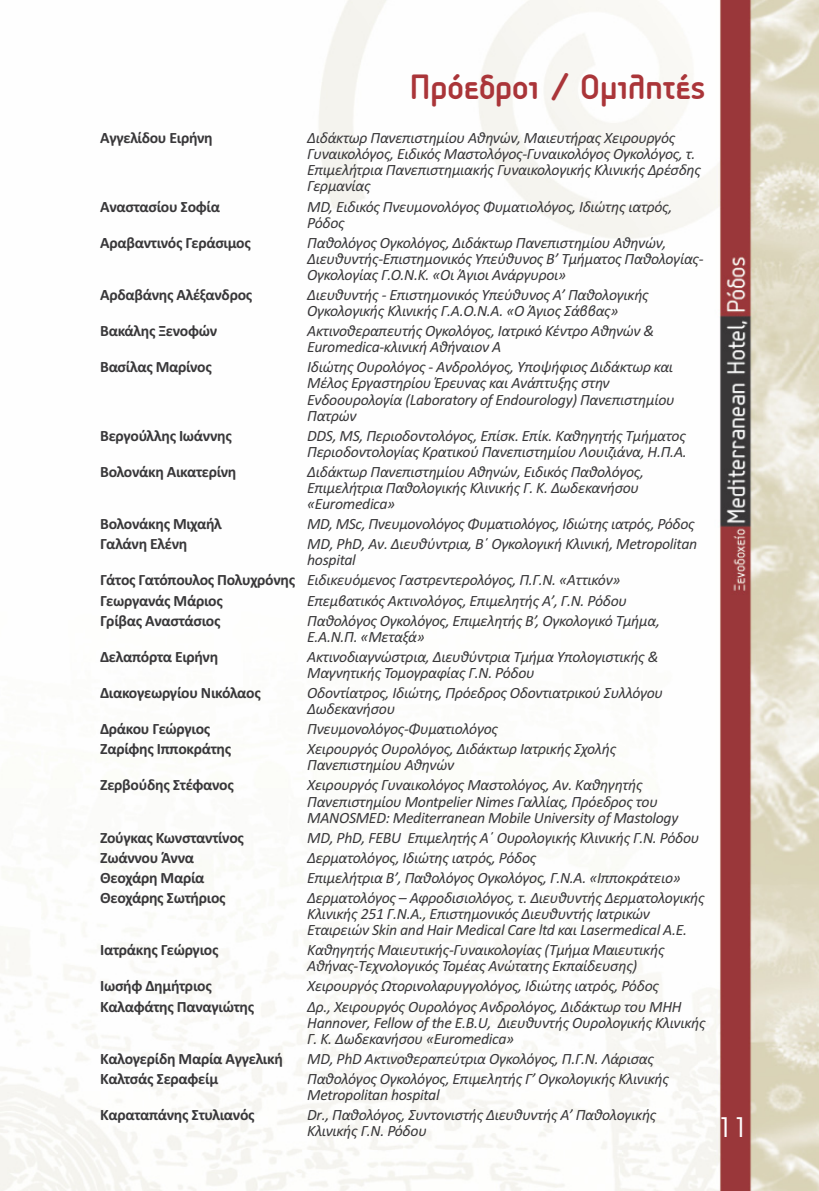
<style>
.page{position:relative;width:819px;height:1191px;background:#fff}
.page>*{position:absolute;margin:0;border:0;box-sizing:border-box;transform-origin:0 0}
.t1{font:700 36.75px "PF Isotext";color:#aa3539}
.t2{font:26.25px "PF Futura Neu";color:#fff}
.t3{font:italic 15.75px/16.1px "Calibri";letter-spacing:-.02em;color:#39383a}
.t4{font:700 15.75px "Calibri";letter-spacing:-.02em;color:#39383a}
.s1{font-weight:700;font-style:normal}
</style>
<div class="page">
<img style="left:0;top:0;width:819px;height:1191px">
<h1 class="t1" style="left:409px;top:67px;width:298px">Πρόεδροι / Ομιλητές</h1>
<p class="t4" style="left:100px;top:128px;width:114px">Αγγελίδου Ειρήνη</p>
<p class="t3" style="left:307px;top:131px;width:395px">Διδάκτωρ Πανεπιστημίου Αθηνών, Μαιευτήρας Χειρουργός Γυναικολόγος, Ειδικός Μαστολόγος-Γυναικολόγος Ογκολόγος, τ.<br>Eπιμελήτρια Πανεπιστημιακής Γυναικολογικής Κλινικής Δρέσδης Γερμανίας</p>
<p class="t4" style="left:100px;top:197px;width:121px">Αναστασίου Σοφία</p>
<p class="t3" style="left:307px;top:199px;width:366px">MD, Ειδικός Πνευμονολόγος Φυματιολόγος, Ιδιώτης ιατρός,<br>Ρόδος</p>
<p class="t4" style="left:100px;top:233px;width:152px">Αραβαντινός Γεράσιμος</p>
<p class="t3" style="left:307px;top:236px;width:398px">Παθολόγος Ογκολόγος, Διδάκτωρ Πανεπιστημίου Αθηνών,<br>Διευθυντής-Επιστημονικός Υπεύθυνος Β’ Τμήματος Παθολογίας-<br>Ογκολογίας Γ.Ο.Ν.Κ. «Οι Άγιοι Ανάργυροι»</p>
<p class="t4" style="left:100px;top:285px;width:154px">Αρδαβάνης Αλέξανδρος</p>
<p class="t3" style="left:307px;top:288px;width:343px">Διευθυντής - Επιστημονικός Υπεύθυνος Α’ Παθολογικής<br>Ογκολογικής Κλινικής Γ.Α.O.Ν.Α. «Ο Άγιος Σάββας»</p>
<p class="t4" style="left:100px;top:321px;width:118px">Βακάλης Ξενοφών</p>
<p class="t3" style="left:307px;top:324px;width:348px">Ακτινοθεραπευτής Ογκολόγος, Ιατρικό Κέντρο Αθηνών &amp;<br>Euromedica-κλινική Αθήναιον Α</p>
<p class="t4" style="left:100px;top:358px;width:113px">Βασίλας Μαρίνος</p>
<p class="t3" style="left:307px;top:360px;width:369px">Ιδιώτης Ουρολόγος - Ανδρολόγος, Υποψήφιος Διδάκτωρ και Μέλος Εργαστηρίου Έρευνας και Ανάπτυξης στην Ενδοουρολογία (Laboratory of Endourology) Πανεπιστημίου Πατρών</p>
<p class="t4" style="left:100px;top:426px;width:133px">Βεργούλλης Ιωάννης</p>
<p class="t3" style="left:307px;top:429px;width:381px">DDS, MS, Περιοδοντολόγος, Επίσκ. Επίκ. Καθηγητής Τμήματος<br>Περιοδοντολογίας Κρατικού Πανεπιστημίου Λουιζιάνα, Η.Π.Α.</p>
<p class="t4" style="left:100px;top:462px;width:138px">Βολονάκη Αικατερίνη</p>
<p class="t3" style="left:307px;top:465px;width:338px">Διδάκτωρ Πανεπιστημίου Αθηνών, Ειδικός Παθολόγος,<br>Επιμελήτρια Παθολογικής Κλινικής Γ. Κ. Δωδεκανήσου «Euromedica»</p>
<p class="t4" style="left:100px;top:514px;width:123px">Βολονάκης Μιχαήλ</p>
<p class="t3" style="left:307px;top:517px;width:389px">MD, MSc, Πνευμονολόγος Φυματιολόγος, Ιδιώτης ιατρός, Ρόδος</p>
<p class="t4" style="left:100px;top:534px;width:89px">Γαλάνη Ελένη</p>
<p class="t3" style="left:307px;top:537px;width:391px">MD, PhD, Αν. Διευθύντρια, Β΄ Ογκολογική Κλινική, Metropolitan hospital</p>
<p class="t3" style="left:100px;top:571px;width:522px;line-height:20.1px"><span class="s1">Γάτος Γατόπουλος Πολυχρόνης</span> Ειδικευόμενος Γαστρεντερολόγος, Π.Γ.Ν. «Αττικόν»<br><span class="s1">Γεωργανάς Μάριος</span></p>
<p class="t3" style="left:307px;top:593px;width:321px">Επεμβατικός Ακτινολόγος, Επιμελητής Α’, Γ.Ν. Ρόδου</p>
<p class="t4" style="left:100px;top:611px;width:122px">Γρίβας Αναστάσιος</p>
<p class="t3" style="left:307px;top:613px;width:354px">Παθολόγος Ογκολόγος, Επιμελητής Β’, Ογκολογικό Τμήμα,<br>Ε.Α.Ν.Π. «Μεταξά»</p>
<p class="t4" style="left:100px;top:647px;width:120px">Δελαπόρτα Ειρήνη</p>
<p class="t3" style="left:307px;top:650px;width:353px">Ακτινοδιαγνώστρια, Διευθύντρια Τμήμα Υπολογιστικής &amp;<br>Μαγνητικής Τομογραφίας Γ.Ν. Ρόδου</p>
<p class="t4" style="left:100px;top:683px;width:162px">Διακογεωργίου Νικόλαος</p>
<p class="t3" style="left:307px;top:686px;width:357px">Οδοντίατρος, Ιδιώτης, Πρόεδρος Οδοντιατρικού Συλλόγου<br>Δωδεκανήσου</p>
<p class="t4" style="left:100px;top:719px;width:112px">Δράκου Γεώργιος</p>
<p class="t3" style="left:307px;top:722px;width:192px">Πνευμονολόγος-Φυματιολόγος</p>
<p class="t4" style="left:100px;top:739px;width:133px">Ζαρίφης Ιπποκράτης</p>
<p class="t3" style="left:307px;top:742px;width:310px">Χειρουργός Ουρολόγος, Διδάκτωρ Ιατρικής Σχολής<br>Πανεπιστημίου Αθηνών</p>
<p class="t4" style="left:100px;top:775px;width:135px">Ζερβούδης Στέφανος</p>
<p class="t3" style="left:307px;top:778px;width:373px">Χειρουργός Γυναικολόγος Μαστολόγος, Αν. Καθηγητής<br>Πανεπιστημίου Montpelier Nimes Γαλλίας, Πρόεδρος του<br>MANOSMED: Mediterranean Mobile University of Mastology</p>
<p class="t4" style="left:100px;top:828px;width:145px">Ζούγκας Κωνσταντίνος</p>
<p class="t3" style="left:307px;top:830px;width:393px">MD, PhD, FEBU Επιμελητής Α΄ Ουρολογικής Κλινικής Γ.Ν. Ρόδου</p>
<p class="t4" style="left:100px;top:848px;width:95px">Ζωάννου Άννα</p>
<p class="t3" style="left:307px;top:850px;width:230px">Δερματολόγος, Ιδιώτης ιατρός, Ρόδος</p>
<p class="t4" style="left:100px;top:868px;width:106px">Θεοχάρη Μαρία</p>
<p class="t3" style="left:307px;top:871px;width:375px">Επιμελήτρια Β’, Παθολόγος Ογκολόγος, Γ.Ν.Α. «Ιπποκράτειο»</p>
<p class="t4" style="left:100px;top:888px;width:127px">Θεοχάρης Σωτήριος</p>
<p class="t3" style="left:307px;top:891px;width:399px">Δερματολόγος – Αφροδισιολόγος, τ. Διευθυντής Δερματολογικής<br>Κλινικής 251 Γ.Ν.Α., Επιστημονικός Διευθυντής Ιατρικών<br>Εταιρειών Skin and Hair Medical Care ltd και Lasermedical A.E.</p>
<p class="t4" style="left:100px;top:940px;width:120px">Ιατράκης Γεώργιος</p>
<p class="t3" style="left:307px;top:943px;width:359px">Καθηγητής Μαιευτικής-Γυναικολογίας (Τμήμα Μαιευτικής<br>Αθήνας-Τεχνολογικός Τομέας Ανώτατης Εκπαίδευσης)</p>
<p class="t4" style="left:100px;top:976px;width:113px">Ιωσήφ Δημήτριος</p>
<p class="t3" style="left:307px;top:979px;width:353px">Χειρουργός Ωτορινολαρυγγολόγος, Ιδιώτης ιατρός, Ρόδος</p>
<p class="t4" style="left:100px;top:996px;width:156px">Καλαφάτης Παναγιώτης</p>
<p class="t3" style="left:307px;top:999px;width:400px">Δρ., Χειρουργός Ουρολόγος Ανδρολόγος, Διδάκτωρ του MHH<br>Hannover, Fellow of the E.B.U, Διευθυντής Ουρολογικής Κλινικής<br>Γ. Κ. Δωδεκανήσου «Euromedica»</p>
<p class="t4" style="left:100px;top:1049px;width:184px">Καλογερίδη Μαρία Αγγελική</p>
<p class="t3" style="left:307px;top:1051px;width:348px">MD, PhD Ακτινοθεραπεύτρια Ογκολόγος, Π.Γ.Ν. Λάρισας</p>
<p class="t4" style="left:100px;top:1069px;width:120px">Καλτσάς Σεραφείμ</p>
<p class="t3" style="left:307px;top:1071px;width:363px">Παθολόγος Ογκολόγος, Επιμελητής Γ’ Ογκολογικής Κλινικής<br>Metropolitan hospital</p>
<p class="t4" style="left:100px;top:1105px;width:156px">Καραταπάνης Στυλιανός</p>
<p class="t3" style="left:307px;top:1108px;width:351px">Dr., Παθολόγος, Συντονιστής Διευθυντής Α’ Παθολογικής<br>Κλινικής Γ.Ν. Ρόδου</p>
<h2 class="t2" style="left:716px;top:1110px;width:33px">11</h2>
</div>
